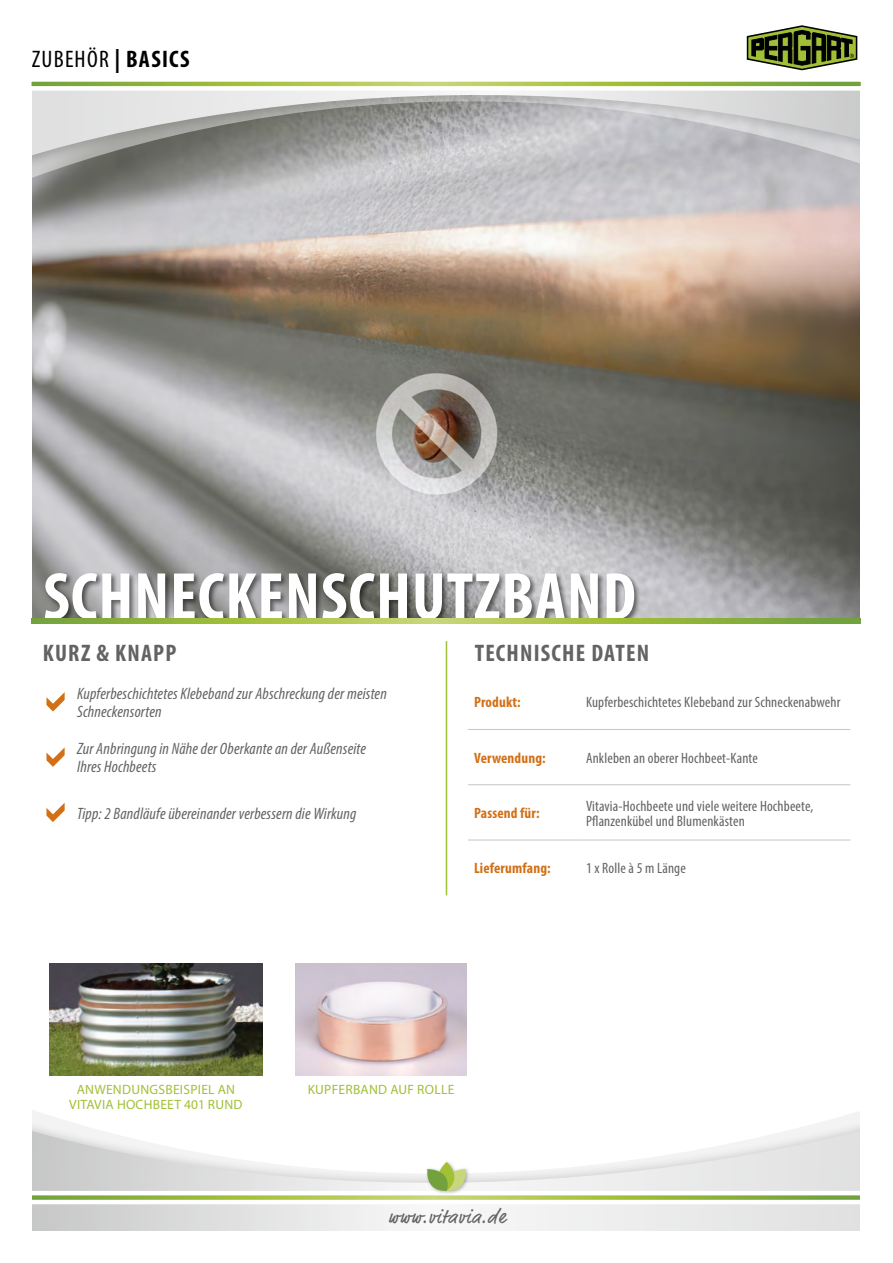
<style>
.page{position:relative;width:893px;height:1263px;background:#fff}
.page>*{position:absolute;margin:0;border:0;box-sizing:border-box;transform-origin:0 0}
.t1{font:700 condensed 67.5px "Myriad Pro";letter-spacing:.015em;color:#fff}
.t2{font:700 condensed 24px "Myriad Pro";letter-spacing:.05em;color:#636362}
.t3{font:condensed 24px "Myriad Pro";letter-spacing:.05em;color:#000}
.t4{font:19.5px "Market Pro";letter-spacing:.05em;color:#636362}
.t5{font:italic condensed 16.5px/18px "Myriad Pro";letter-spacing:.01em;color:#636362}
.t6{font:condensed 15px/15px "Myriad Pro";letter-spacing:.01em;color:#636362}
.t7{font:700 condensed 15px "Myriad Pro";letter-spacing:.01em;color:#d37016}
.t8{font:13.5px/15px "Myriad Pro";letter-spacing:.02em;color:#a1c035;text-align:center}
.s1{font-weight:700}
</style>
<div class="page">
<img style="left:295px;top:963px;width:172px;height:97px">
<img style="left:49px;top:963px;width:214px;height:97px">
<svg style="left:49px;top:1060px;width:418px;height:16px;background:#afb092"></svg>
<svg style="left:32px;top:1110px;width:828px;height:121px"></svg>
<svg style="left:32px;top:1206px;width:828px;height:24px"></svg>
<img style="left:32px;top:225px;width:829px;height:394px">
<svg style="left:32px;top:193px;width:828px;height:32px;background:#c4c1c2"></svg>
<div style="left:14px;top:80px;width:879px;height:113px;background:#000;opacity:.15"></div>
<svg style="left:32px;top:93px;width:829px;height:63px;background:#bbb"></svg>
<div style="left:0;top:0;width:32px;height:1263px;background:#fff"></div>
<div style="left:861px;top:0;width:32px;height:1263px;background:#fff"></div>
<hr style="left:446px;top:641px;width:1px;height:254px;background:#a1c035">
<div style="left:425px;top:1160px;width:45px;height:36px;background:#fff"></div>
<svg style="left:32px;top:1162px;width:828px;height:44px"></svg>
<div style="left:43px;top:572px;width:598px;height:55px;background:#000;opacity:.54"></div>
<svg style="left:46px;top:692px;width:19px;height:19px"></svg>
<svg style="left:46px;top:747px;width:19px;height:20px"></svg>
<svg style="left:46px;top:803px;width:19px;height:19px"></svg>
<hr style="left:468px;top:729px;width:112px;height:1px;background:#c4c5c5">
<hr style="left:580px;top:729px;width:270px;height:1px;background:#c4c5c5">
<hr style="left:468px;top:784px;width:112px;height:1px;background:#c4c5c5">
<hr style="left:580px;top:784px;width:270px;height:1px;background:#c4c5c5">
<hr style="left:468px;top:840px;width:112px;height:1px;background:#c4c5c5">
<hr style="left:580px;top:840px;width:270px;height:1px;background:#c4c5c5">
<div style="left:28px;top:621px;width:834px;height:12px;background:#fff"></div>
<svg style="left:32px;top:619px;width:829px;height:4px;background:#9cbb47"></svg>
<svg style="left:31px;top:25px;width:830px;height:68px"></svg>
<h2 class="t3" style="left:32px;top:44px;width:159px">ZUBEHÖR <span class="s1">| BASICS</span></h2>
<h1 class="t1" style="left:43px;top:554px;width:594px">SCHNECKENSCHUTZBAND</h1>
<h2 class="t2" style="left:43px;top:638px;width:135px">KURZ &amp; KNAPP</h2>
<h2 class="t2" style="left:475px;top:638px;width:176px">TECHNISCHE DATEN</h2>
<p class="t5" style="left:77px;top:684px;width:311px">Kupferbeschichtetes Klebeband zur Abschreckung der meisten<br>Schneckensorten</p>
<p class="t5" style="left:77px;top:740px;width:290px">Zur Anbringung in Nähe der Oberkante an der Außenseite<br>Ihres Hochbeets</p>
<p class="t5" style="left:77px;top:804px;width:281px">Tipp: 2 Bandläufe übereinander verbessern die Wirkung</p>
<p class="t7" style="left:474px;top:693px;width:48px">Produkt:</p>
<p class="t6" style="left:586px;top:695px;width:256px">Kupferbeschichtetes Klebeband zur Schneckenabwehr</p>
<p class="t7" style="left:474px;top:748px;width:73px">Verwendung:</p>
<p class="t6" style="left:586px;top:750px;width:173px">Ankleben an oberer Hochbeet-Kante</p>
<p class="t7" style="left:474px;top:804px;width:67px">Passend für:</p>
<p class="t6" style="left:586px;top:798px;width:229px">Vitavia-Hochbeete und viele weitere Hochbeete,<br>Pflanzenkübel und Blumenkästen</p>
<p class="t7" style="left:474px;top:859px;width:78px">Lieferumfang:</p>
<p class="t6" style="left:586px;top:861px;width:101px">1 x Rolle à 5 m Länge</p>
<p class="t8" style="left:69px;top:1081px;width:175px">ANWENDUNGSBEISPIEL AN<br>VITAVIA HOCHBEET 401 RUND</p>
<p class="t8" style="left:308px;top:1081px;width:148px">KUPFERBAND AUF ROLLE</p>
<p class="t4" style="left:388px;top:1203px;width:118px">www.vitavia.de</p>
</div>
